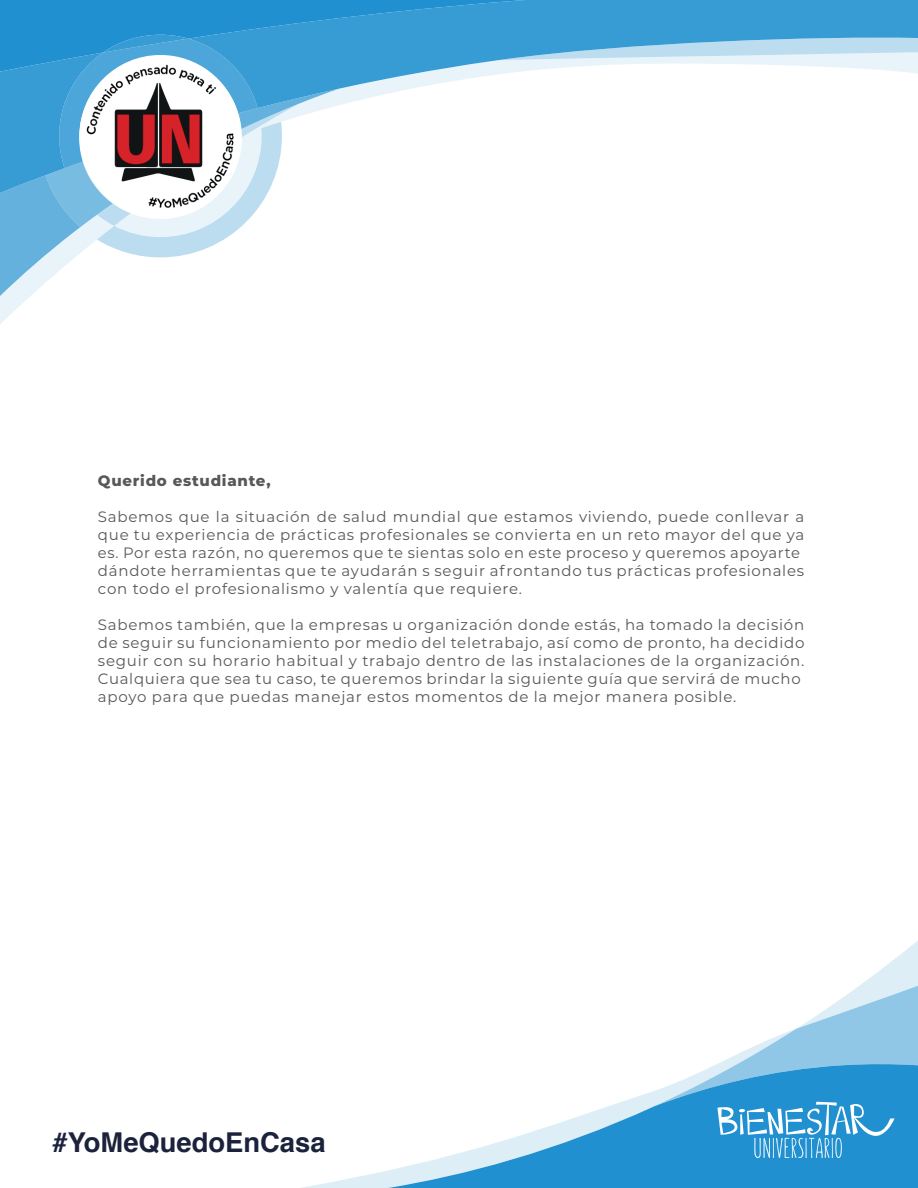
<style>
.page{position:relative;width:918px;height:1188px;background:#fff}
.page>*{position:absolute;margin:0;border:0;box-sizing:border-box;transform-origin:0 0}
.t1{font:700 27.3px "Helvetica";color:#1b223b}
.t2{font:15px/18px "Montserrat";letter-spacing:.05em;color:#57585a}
.t3{font:800 15px "Montserrat";letter-spacing:.05em;color:#57585a}
</style>
<div class="page">
<svg style="left:302px;top:1170px;width:86px;height:18px"></svg>
<svg style="left:388px;top:1091px;width:530px;height:97px;fill:#2190d0"></svg>
<svg style="left:0;top:0;width:918px;height:324px"></svg>
<svg style="left:654px;top:941px;width:264px;height:217px"></svg>
<img style="left:80px;top:57px;width:161px;height:161px">
<p class="t3" style="left:98px;top:470px;width:174px">Querido estudiante,</p>
<p class="t2" style="left:98px;top:507px;width:708px">Sabemos que la situación de salud mundial que estamos viviendo, puede conllevar a que tu experiencia de prácticas profesionales se convierta en un reto mayor del que ya es. Por esta razón, no queremos que te sientas solo en este proceso y queremos apoyarte dándote herramientas que te ayudarán s seguir afrontando tus prácticas profesionales con todo el profesionalismo y valentía que requiere.</p>
<p class="t2" style="left:98px;top:615px;width:708px">Sabemos también, que la empresas u organización donde estás, ha tomado la decisión de seguir su funcionamiento por medio del teletrabajo, así como de pronto, ha decidido seguir con su horario habitual y trabajo dentro de las instalaciones de la organización.<br>Cualquiera que sea tu caso, te queremos brindar la siguiente guía que servirá de mucho apoyo para que puedas manejar estos momentos de la mejor manera posible.</p>
<h1 class="t1" style="left:52px;top:1121px;width:275px">#YoMeQuedoEnCasa</h1>
</div>
